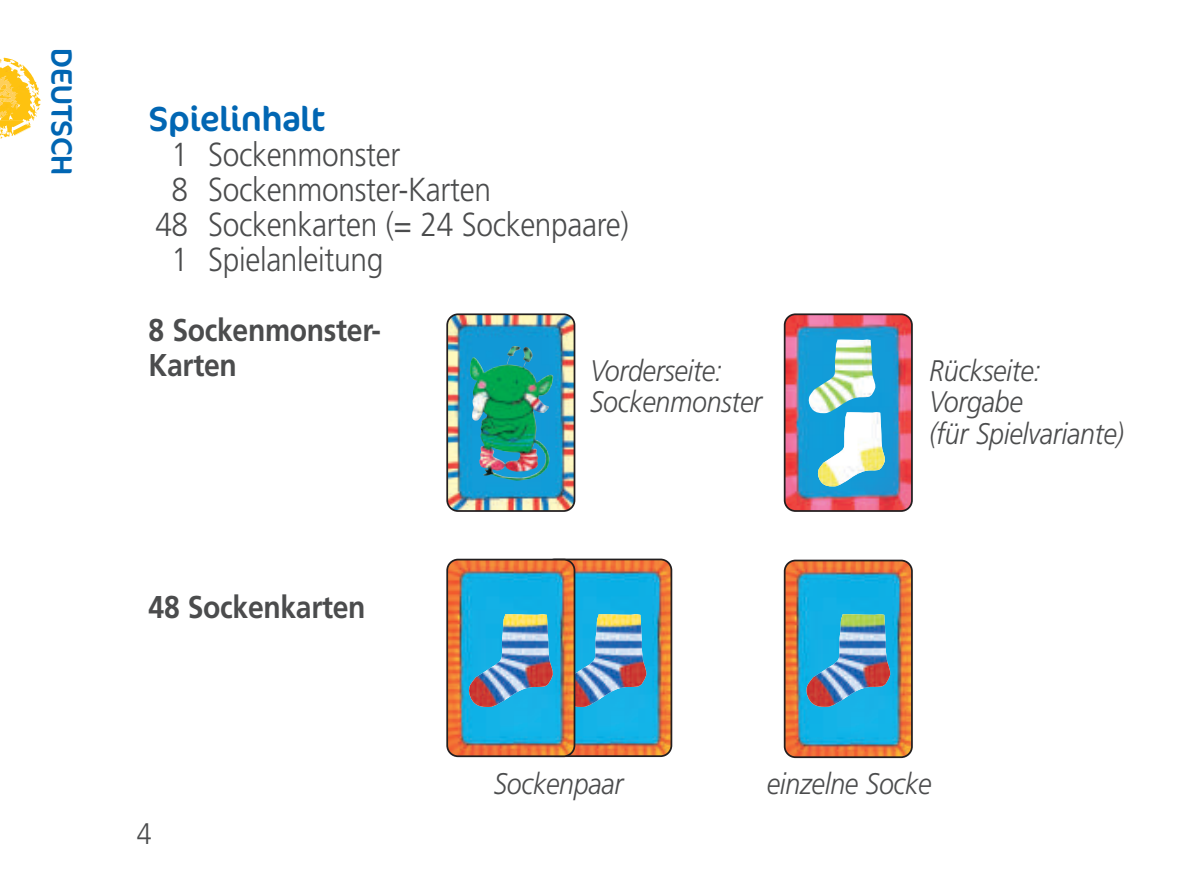
<style>
.page{position:relative;width:1191px;height:893px;background:#fff}
.page>*{position:absolute;margin:0;border:0;box-sizing:border-box;transform-origin:0 0}
.t1{font:35px "Cocon";letter-spacing:-.02em;color:#0166b3}
.t2{font:300 33.25px "Frutiger";letter-spacing:-.01em;color:#4b4c4d;scale:.9 1}
.t3{font:700 31.5px/35px "Frutiger";letter-spacing:-.01em;color:#4b4c4d;scale:.9 1}
.t4{font:italic 300 29.75px/31.5px "Frutiger";letter-spacing:-.01em;color:#4b4c4d;scale:.9 1}
.t5{font:29.75px "Cocon";color:#0166b3}
.t6{font:300 29.75px "Frutiger";color:#4b4c4d;scale:.9 1}
</style>
<div class="page">
<svg style="left:0;top:58px;width:41px;height:81px"></svg>
<img style="left:0;top:108px;width:15px;height:5px">
<img style="left:0;top:100px;width:25px;height:8px">
<img style="left:0;top:90px;width:28px;height:10px">
<img style="left:0;top:83px;width:26px;height:7px">
<img style="left:0;top:57px;width:9px;height:24px">
<img style="left:544px;top:559px;width:127px;height:197px;border-radius:11px">
<div style="left:543px;top:559px;width:129px;height:198px;border:4px solid #231f20;border-radius:12px"></div>
<img style="left:784px;top:560px;width:128px;height:197px;border-radius:11px">
<div style="left:784px;top:560px;width:128px;height:198px;border:4px solid #231f20;border-radius:12px"></div>
<img style="left:447px;top:314px;width:127px;height:197px;border-radius:11px">
<div style="left:446px;top:313px;width:129px;height:199px;border:4px solid #231f20;border-radius:12px"></div>
<img style="left:784px;top:314px;width:128px;height:197px;border-radius:11px">
<div style="left:784px;top:313px;width:128px;height:199px;border:4px solid #231f20;border-radius:12px"></div>
<img style="left:470px;top:346px;width:83px;height:134px">
<svg style="left:817px;top:412px;width:69px;height:75px"></svg>
<img style="left:818px;top:412px;width:67px;height:74px">
<img style="left:808px;top:339px;width:67px;height:74px">
<img style="left:575px;top:614px;width:71px;height:93px">
<img style="left:447px;top:560px;width:127px;height:196px;border-radius:11px">
<div style="left:446px;top:559px;width:129px;height:198px;border:4px solid #231f20;border-radius:12px"></div>
<svg style="left:468px;top:614px;width:86px;height:93px"></svg>
<img style="left:469px;top:614px;width:84px;height:93px">
<svg style="left:805px;top:614px;width:86px;height:93px"></svg>
<img style="left:806px;top:614px;width:84px;height:93px">
<p class="t5" style="left:73px;top:48px;width:129px;rotate:90deg">DEUTSCH</p>
<p class="t1" style="left:149px;top:105px;width:178px">Spielinhalt</p>
<p class="t2" style="left:172px;top:141px;width:256px">1 Sockenmonster</p>
<p class="t2" style="left:172px;top:176px;width:356px">8 Sockenmonster-Karten</p>
<p class="t2" style="left:155px;top:211px;width:527px">48 Sockenkarten (= 24 Sockenpaare)</p>
<p class="t2" style="left:172px;top:246px;width:237px">1 Spielanleitung</p>
<p class="t3" style="left:149px;top:315px;width:260px">8 Sockenmonster-<br>Karten</p>
<p class="t4" style="left:590px;top:357px;width:193px">Vorderseite:<br>Sockenmonster</p>
<p class="t4" style="left:929px;top:357px;width:218px">Rückseite:<br>Vorgabe<br>(für Spielvariante)</p>
<p class="t3" style="left:149px;top:592px;width:243px">48 Sockenkarten</p>
<p class="t6" style="left:137px;top:821px;width:18px">4</p>
<p class="t4" style="left:494px;top:770px;width:146px">Sockenpaar</p>
<p class="t4" style="left:766px;top:770px;width:185px">einzelne Socke</p>
</div>
